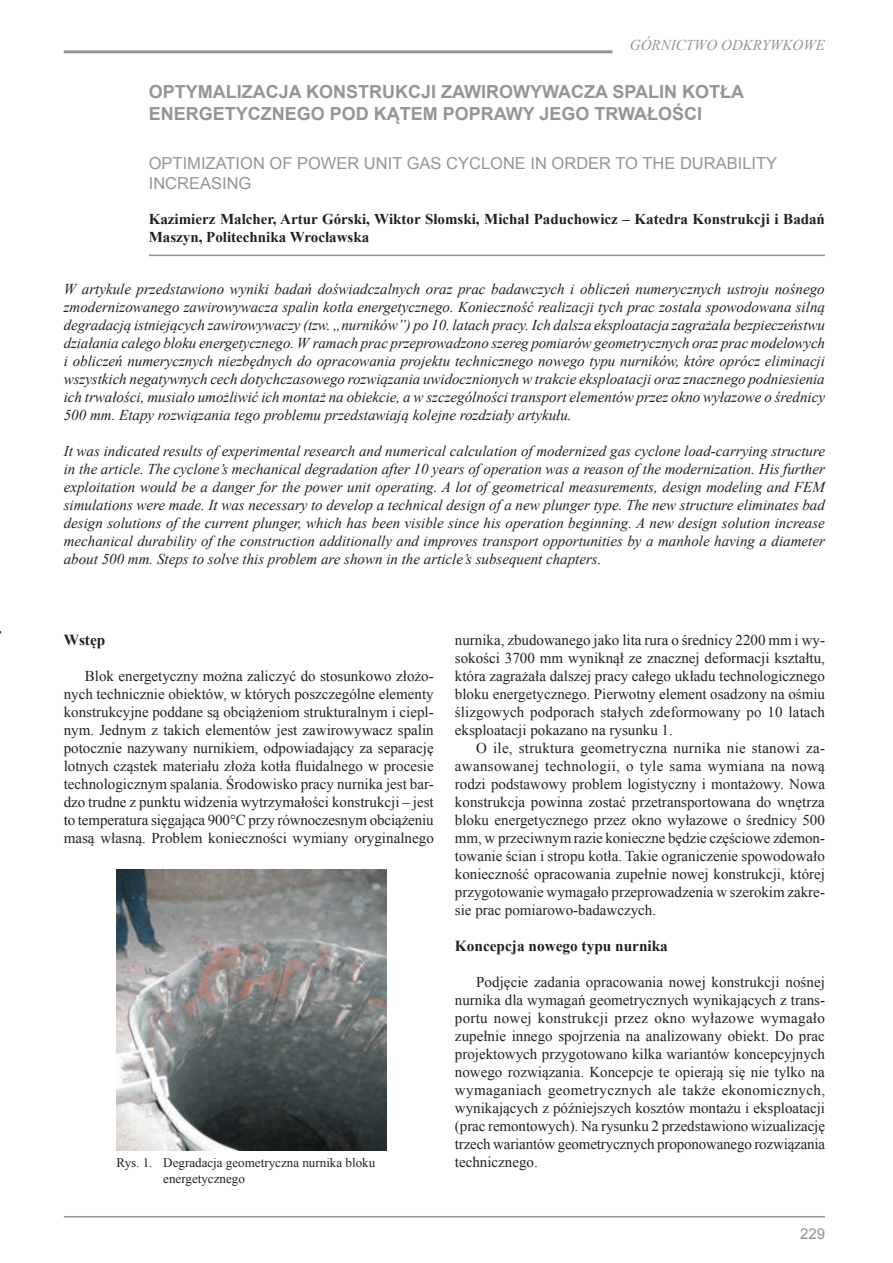
<style>
.page{position:relative;width:893px;height:1263px;background:#fff}
.page>*{position:absolute;margin:0;border:0;box-sizing:border-box;transform-origin:0 0}
.t1{font:700 18px/21.6px "Arial";color:#939598}
.t2{font:16.5px/19.8px "Arial";color:#939598}
.t3{font:700 15.3px "Times New Roman";color:#231f20}
.t4{font:15px/18px "Times New Roman";color:#231f20;text-align:justify}
.t5{font:italic 15px/18px "Times New Roman";color:#231f20;text-align:justify}
.t6{font:700 15px/18px "Times New Roman";color:#231f20}
.t7{font:italic 15px "Times New Roman";color:#939598}
.t8{font:15px "Arial";color:#939598}
.t9{font:13.05px/15.6px "Times New Roman";color:#231f20}
</style>
<div class="page">
<hr style="left:64px;top:1216px;width:761px;height:1px;background:#939598">
<hr style="left:64px;top:50px;width:548px;height:3px;background:#939598">
<hr style="left:149px;top:255px;width:676px;height:1px;background:#939598">
<img style="left:117px;top:870px;width:270px;height:281px">
<p class="t7" style="left:630px;top:35px;width:197px">GÓRNICTWO ODKRYWKOWE</p>
<p class="t1" style="left:149px;top:82px;width:597px">OPTYMALIZACJA KONSTRUKCJI ZAWIROWYWACZA SPALIN KOTŁA<br>ENERGETYCZNEGO POD KĄTEM POPRAWY JEGO TRWAŁOŚCI</p>
<p class="t2" style="left:149px;top:154px;width:630px">OPTIMIZATION OF POWER UNIT GAS CYCLONE IN ORDER TO THE DURABILITY<br>INCREASING</p>
<p class="t6" style="left:149px;top:210px;width:678px">Kazimierz Malcher, Artur Górski, Wiktor Słomski, Michał Paduchowicz – Katedra Konstrukcji i Badań<br>Maszyn, Politechnika Wrocławska</p>
<p class="t5" style="left:64px;top:280px;width:763px">W artykule przedstawiono wyniki badań doświadczalnych oraz prac badawczych i obliczeń numerycznych ustroju nośnego zmodernizowanego zawirowywacza spalin kotła energetycznego. Konieczność realizacji tych prac została spowodowana silną degradacją istniejących zawirowywaczy (tzw. „nurników”) po 10. latach pracy. Ich dalsza eksploatacja zagrażała bezpieczeństwu działania całego bloku energetycznego. W ramach prac przeprowadzono szereg pomiarów geometrycznych oraz prac modelowych i obliczeń numerycznych niezbędnych do opracowania projektu technicznego nowego typu nurników, które oprócz eliminacji wszystkich negatywnych cech dotychczasowego rozwiązania uwidocznionych w trakcie eksploatacji oraz znacznego podniesienia ich trwałości, musiało umożliwić ich montaż na obiekcie, a w szczególności transport elementów przez okno wyłazowe o średnicy 500 mm. Etapy rozwiązania tego problemu przedstawiają kolejne rozdziały artykułu.</p>
<p class="t5" style="left:64px;top:442px;width:763px">It was indicated results of experimental research and numerical calculation of modernized gas cyclone load-carrying structure in the article. The cyclone’s mechanical degradation after 10 years of operation was a reason of the modernization. His further exploitation would be a danger for the power unit operating. A lot of geometrical measurements, design modeling and FEM simulations were made. It was necessary to develop a technical design of a new plunger type. The new structure eliminates bad design solutions of the current plunger, which has been visible since his operation beginning. A new design solution increase mechanical durability of the construction additionally and improves transport opportunities by a manhole having a diameter about 500 mm. Steps to solve this problem are shown in the article’s subsequent chapters.</p>
<p class="t3" style="left:64px;top:629px;width:43px">Wstęp</p>
<p class="t4" style="left:64px;top:667px;width:372px;text-indent:21px">Blok energetyczny można zaliczyć do stosunkowo złożo&shy;nych technicznie obiektów, w których poszczególne elementy konstrukcyjne poddane są obciążeniom strukturalnym i ciepl&shy;nym. Jednym z takich elementów jest zawirowywacz spalin potocznie nazywany nurnikiem, odpowiadający za separację lotnych cząstek materiału złoża kotła fluidalnego w procesie technologicznym spalania. Środowisko pracy nurnika jest bar&shy;dzo trudne z punktu widzenia wytrzymałości konstrukcji – jest to temperatura sięgająca 900°C przy równoczesnym obciążeniu masą własną. Problem konieczności wymiany oryginalnego</p>
<p class="t9" style="left:163px;top:1155px;width:213px;text-indent:-47px">Rys. 1. Degradacja geometryczna nurnika bloku energetycznego</p>
<p class="t4" style="left:455px;top:631px;width:372px">nurnika, zbudowanego jako lita rura o średnicy 2200 mm i wy&shy;sokości 3700 mm wyniknął ze znacznej deformacji kształtu, która zagrażała dalszej pracy całego układu technologicznego bloku energetycznego. Pierwotny element osadzony na ośmiu ślizgowych podporach stałych zdeformowany po 10 latach eksploatacji pokazano na rysunku 1.</p>
<p class="t4" style="left:455px;top:739px;width:371px;text-indent:21px">O ile, struktura geometryczna nurnika nie stanowi za&shy;awansowanej technologii, o tyle sama wymiana na nową rodzi podstawowy problem logistyczny i montażowy. Nowa konstrukcja powinna zostać przetransportowana do wnętrza bloku energetycznego przez okno wyłazowe o średnicy 500 mm, w przeciwnym razie konieczne będzie częściowe zdemon&shy;towanie ścian i stropu kotła. Takie ograniczenie spowodowało konieczność opracowania zupełnie nowej konstrukcji, której przygotowanie wymagało przeprowadzenia w szerokim zakre&shy;sie prac pomiarowo-badawczych.</p>
<p class="t3" style="left:455px;top:935px;width:214px">Koncepcja nowego typu nurnika</p>
<p class="t4" style="left:455px;top:972px;width:372px;text-indent:21px">Podjęcie zadania opracowania nowej konstrukcji nośnej nurnika dla wymagań geometrycznych wynikających z trans&shy;portu nowej konstrukcji przez okno wyłazowe wymagało zupełnie innego spojrzenia na analizowany obiekt. Do prac projektowych przygotowano kilka wariantów koncepcyjnych nowego rozwiązania. Koncepcje te opierają się nie tylko na wymaganiach geometrycznych ale także ekonomicznych, wynikających z późniejszych kosztów montażu i eksploatacji (prac remontowych). Na rysunku 2 przedstawiono wizualizację trzech wariantów geometrycznych proponowanego rozwiązania technicznego.</p>
<p class="t8" style="left:800px;top:1224px;width:27px">229</p>
</div>
